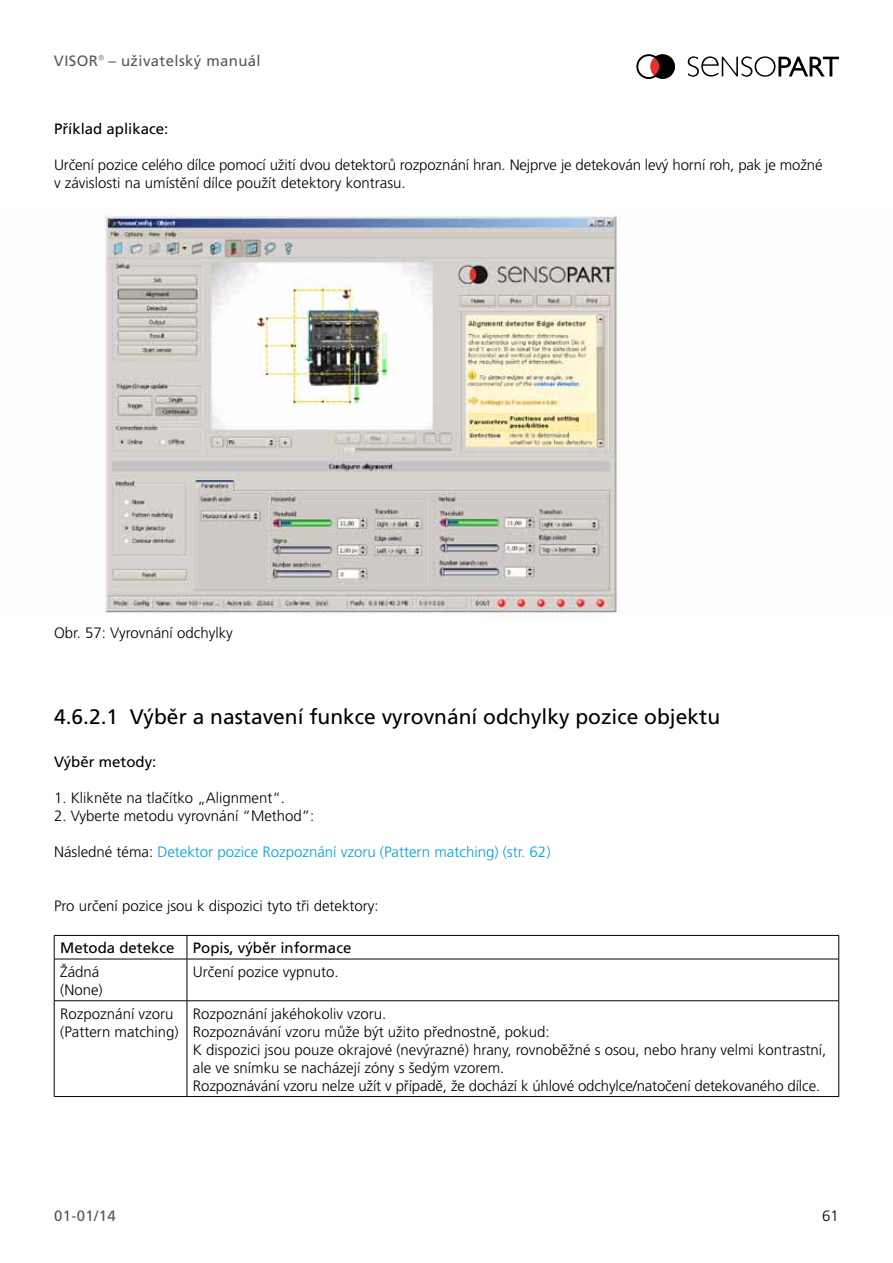
<style>
.page{position:relative;width:893px;height:1263px;background:#fff}
.page>*{position:absolute;margin:0;border:0;box-sizing:border-box;transform-origin:0 0}
.t1{font:21px "Frutiger CE";color:#000}
.t2{font:300 15px/18px "Frutiger CE";color:#000}
.t3{font:300 15px "Frutiger CE";color:#009ee0}
.t4{font:15px "Frutiger CE";color:#000}
.t5{font:15px "Frutiger CE";letter-spacing:.025em;color:#58585a}
.s1{color:#000}
</style>
<div class="page">
<svg style="left:688px;top:56px;width:151px;height:21px"></svg>
<svg style="left:637px;top:55px;width:38px;height:24px"></svg>
<hr style="left:54px;top:935px;width:133px;height:1px;background:#000">
<svg style="left:54px;top:935px;width:1px;height:24px"></svg>
<hr style="left:187px;top:935px;width:652px;height:1px;background:#000">
<svg style="left:187px;top:935px;width:1px;height:24px"></svg>
<svg style="left:838px;top:935px;width:1px;height:24px"></svg>
<hr style="left:54px;top:959px;width:133px;height:1px;background:#000">
<hr style="left:54px;top:959px;width:1px;height:41px;background:#000">
<hr style="left:187px;top:959px;width:652px;height:1px;background:#000">
<hr style="left:187px;top:959px;width:1px;height:41px;background:#000">
<hr style="left:838px;top:959px;width:1px;height:41px;background:#000">
<hr style="left:54px;top:1000px;width:133px;height:1px;background:#000">
<hr style="left:54px;top:1001px;width:1px;height:95px;background:#000">
<hr style="left:187px;top:1000px;width:652px;height:1px;background:#000">
<hr style="left:187px;top:1001px;width:1px;height:95px;background:#000">
<hr style="left:838px;top:1001px;width:1px;height:95px;background:#000">
<hr style="left:54px;top:1096px;width:133px;height:1px;background:#000">
<hr style="left:187px;top:1096px;width:652px;height:1px;background:#000">
<img style="left:103px;top:213px;width:519px;height:407px">
<p class="t5" style="left:54px;top:52px;width:208px">VISOR<sup>®</sup> – uživatelský manuál</p>
<p class="t4" style="left:54px;top:120px;width:116px">Příklad aplikace:</p>
<p class="t2" style="left:54px;top:155px;width:770px">Určení pozice celého dílce pomocí užití dvou detektorů rozpoznání hran. Nejprve je detekován levý horní roh, pak je možné v závislosti na umístění dílce použít detektory kontrasu.</p>
<p class="t2" style="left:54px;top:623px;width:180px">Obr. 57: Vyrovnání odchylky</p>
<h1 class="t1" style="left:54px;top:704px;width:668px">4.6.2.1 Výběr a nastavení funkce vyrovnání odchylky pozice objektu</h1>
<p class="t4" style="left:54px;top:753px;width:104px">Výběr metody:</p>
<p class="t2" style="left:54px;top:789px;width:232px">1. Klikněte na tlačítko „Alignment“.</p>
<p class="t2" style="left:54px;top:807px;width:262px">2. Vyberte metodu vyrovnání “Method”:</p>
<p class="t3" style="left:54px;top:843px;width:498px"><span class="s1">Následné téma:</span> Detektor pozice Rozpoznání vzoru (Pattern matching) (str. 62)</p>
<p class="t2" style="left:54px;top:897px;width:326px">Pro určení pozice jsou k dispozici tyto tři detektory:</p>
<p class="t4" style="left:60px;top:939px;width:293px">Metoda detekce Popis, výběr informace</p>
<p class="t2" style="left:60px;top:962px;width:44px">Žádná (None)</p>
<p class="t2" style="left:193px;top:962px;width:147px">Určení pozice vypnuto.</p>
<p class="t2" style="left:60px;top:1004px;width:120px">Rozpoznání vzoru (Pattern matching)</p>
<p class="t2" style="left:193px;top:1004px;width:635px">Rozpoznání jakéhokoliv vzoru.<br>Rozpoznávání vzoru může být užito přednostně, pokud:<br>K dispozici jsou pouze okrajové (nevýrazné) hrany, rovnoběžné s osou, nebo hrany velmi kontrastní, ale ve snímku se nacházejí zóny s šedým vzorem.<br>Rozpoznávání vzoru nelze užít v případě, že dochází k úhlové odchylce/natočení detekovaného dílce.</p>
<p class="t5" style="left:54px;top:1207px;width:63px">01-01/14</p>
<p class="t2" style="left:822px;top:1206px;width:18px">61</p>
</div>
